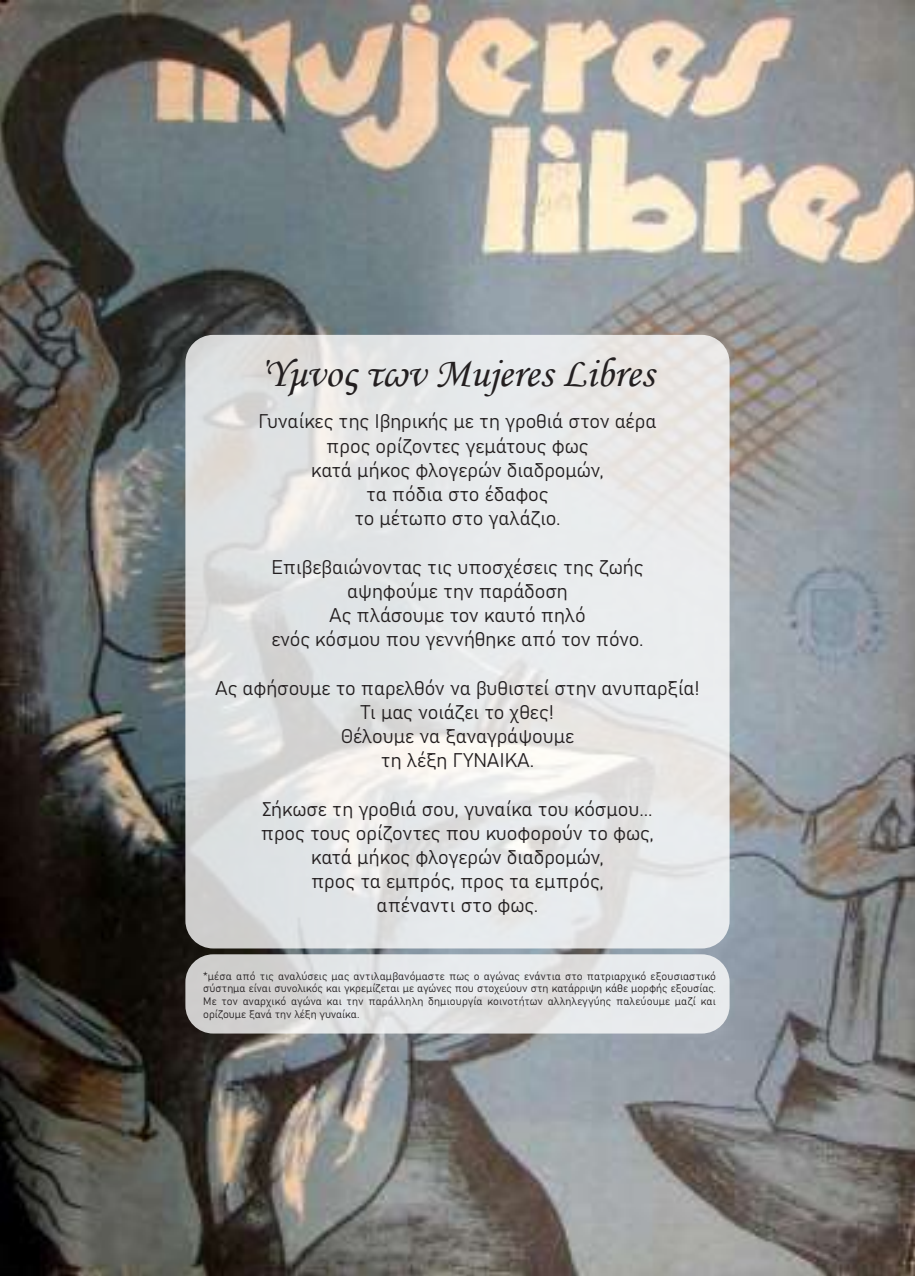
<style>
.page{position:relative;width:915px;height:1276px;background:#fff}
.page>*{position:absolute;margin:0;border:0;box-sizing:border-box;transform-origin:0 0}
.t1{font:41.7px "Monotype Corsiva";color:#231f20}
.t2{font:19.5px/24.2px "Bahnschrift";letter-spacing:-.005em;color:#231f20;text-align:center}
.t3{font:10.65px/12.8px "Bahnschrift";letter-spacing:-.005em;color:#231f20;text-align:justify}
</style>
<div class="page">
<img style="left:0;top:0;width:914px;height:1276px">
<svg style="left:185px;top:335px;width:544px;height:613px;background:#e4e5e5"></svg>
<svg style="left:185px;top:954px;width:544px;height:79px;background:#dfe0e1"></svg>
<h1 class="t1" style="left:261px;top:348px;width:393px">Ύμνος των Mujeres Libres</h1>
<p class="t2" style="left:258px;top:408px;width:399px">Γυναίκες της Ιβηρικής με τη γροθιά στον αέρα προς ορίζοντες γεμάτους φως<br>κατά μήκος φλογερών διαδρομών,<br>τα πόδια στο έδαφος<br>το μέτωπο στο γαλάζιο.</p>
<p class="t2" style="left:271px;top:553px;width:373px">Επιβεβαιώνοντας τις υποσχέσεις της ζωής αψηφούμε την παράδοση<br>Ας πλάσουμε τον καυτό πηλό<br>ενός κόσμου που γεννήθηκε από τον πόνο.</p>
<p class="t2" style="left:215px;top:674px;width:486px">Ας αφήσουμε το παρελθόν να βυθιστεί στην ανυπαρξία!<br>Τι μας νοιάζει το χθες!<br>Θέλουμε να ξαναγράψουμε<br>τη λέξη ΓΥΝΑΙΚΑ.</p>
<p class="t2" style="left:261px;top:795px;width:394px">Σήκωσε τη γροθιά σου, γυναίκα του κόσμου... προς τους ορίζοντες που κυοφορούν το φως, κατά μήκος φλογερών διαδρομών,<br>προς τα εμπρός, προς τα εμπρός,<br>απέναντι στο φως.</p>
<p class="t3" style="left:203px;top:968px;width:514px">*μέσα από τις αναλύσεις μας αντιλαμβανόμαστε πως ο αγώνας ενάντια στο πατριαρχικό εξουσιαστικό σύστημα είναι συνολικός και γκρεμίζεται με αγώνες που στοχεύουν στη κατάρριψη κάθε μορφής εξουσίας.<br>Με τον αναρχικό αγώνα και την παράλληλη δημιουργία κοινοτήτων αλληλεγγύης παλεύουμε μαζί και ορίζουμε ξανά την λέξη γυναίκα.</p>
</div>
